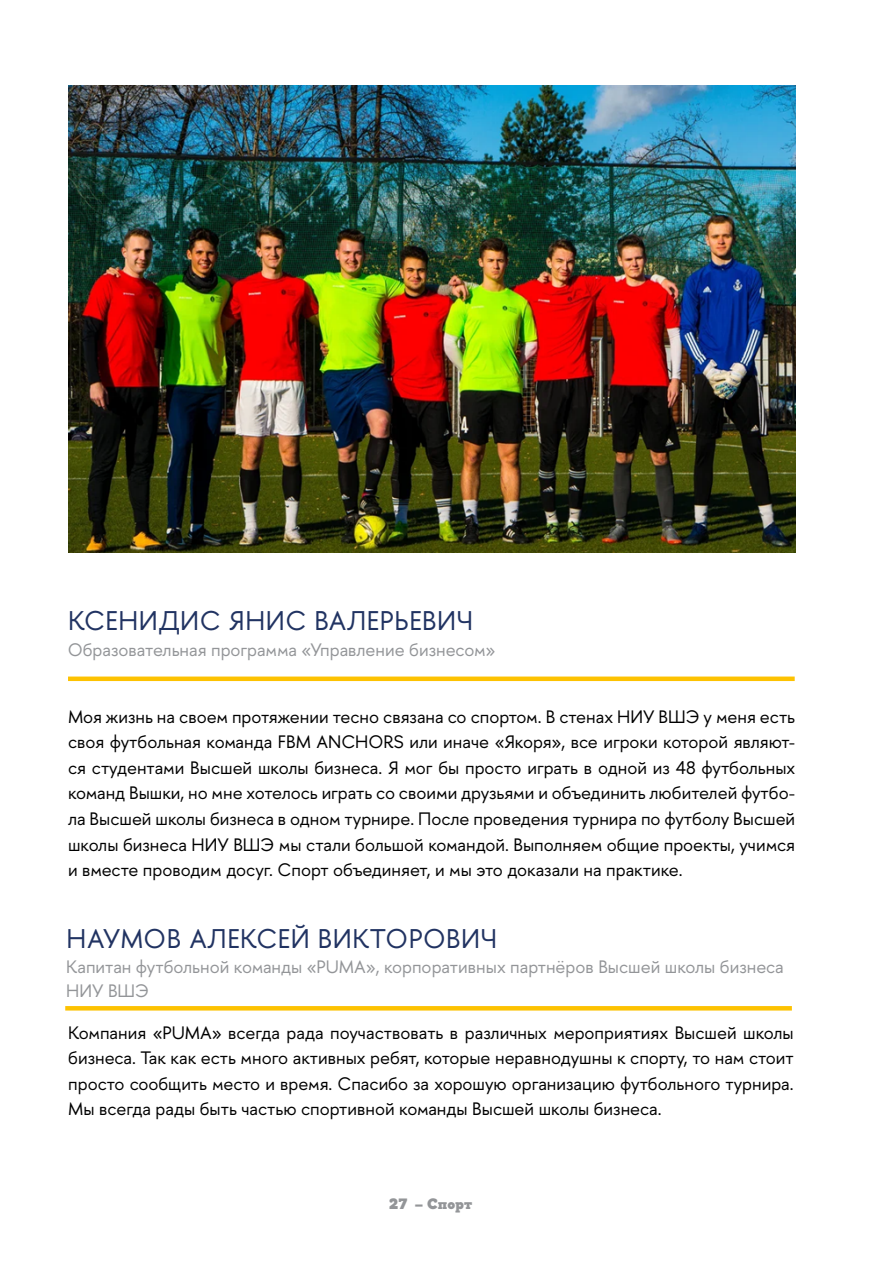
<style>
.page{position:relative;width:893px;height:1263px;background:#fff}
.page>*{position:absolute;margin:0;border:0;box-sizing:border-box;transform-origin:0 0}
.t1{font:27px "HSE Sans";letter-spacing:.025em;color:#213362}
.t2{font:18px/25.5px "HSE Sans";color:#000;text-align:justify}
.t3{font:18px/24px "HSE Sans";color:#939598}
.t4{font:900 15px "HSE Slab";color:#939598}
</style>
<div class="page">
<svg style="left:65px;top:1006px;width:727px;height:4px;background:#fdc204"></svg>
<div style="left:68px;top:676px;width:727px;height:5px;background:#fdc201"></div>
<img style="left:68px;top:85px;width:727px;height:468px">
<h1 class="t1" style="left:68px;top:604px;width:406px">КСЕНИДИС ЯНИС ВАЛЕРЬЕВИЧ</h1>
<p class="t3" style="left:68px;top:638px;width:429px">Образовательная программа «Управление бизнесом»</p>
<p class="t2" style="left:68px;top:704px;width:729px">Моя жизнь на своем протяжении тесно связана со спортом. В стенах НИУ ВШЭ у меня есть своя футбольная команда FBM ANCHORS или иначе «Якоря», все игроки которой являют&shy;ся студентами Высшей школы бизнеса. Я мог бы просто играть в одной из 48 футбольных команд Вышки, но мне хотелось играть со своими друзьями и объединить любителей футбо&shy;ла Высшей школы бизнеса в одном турнире. После проведения турнира по футболу Высшей школы бизнеса НИУ ВШЭ мы стали большой командой. Выполняем общие проекты, учимся и вместе проводим досуг. Спорт объединяет, и мы это доказали на практике.</p>
<h1 class="t1" style="left:67px;top:921px;width:432px">НАУМОВ АЛЕКСЕЙ ВИКТОРОВИЧ</h1>
<p class="t3" style="left:66px;top:955px;width:719px">Капитан футбольной команды «PUMA», корпоративных партнёров Высшей школы бизнеса<br>НИУ ВШЭ</p>
<p class="t2" style="left:68px;top:1020px;width:727px">Компания «PUMA» всегда рада поучаствовать в различных мероприятиях Высшей школы бизнеса. Так как есть много активных ребят, которые неравнодушны к спорту, то нам стоит просто сообщить место и время. Спасибо за хорошую организацию футбольного турнира.<br>Мы всегда рады быть частью спортивной команды Высшей школы бизнеса.</p>
<p class="t4" style="left:389px;top:1194px;width:85px">27 – Спорт</p>
</div>
